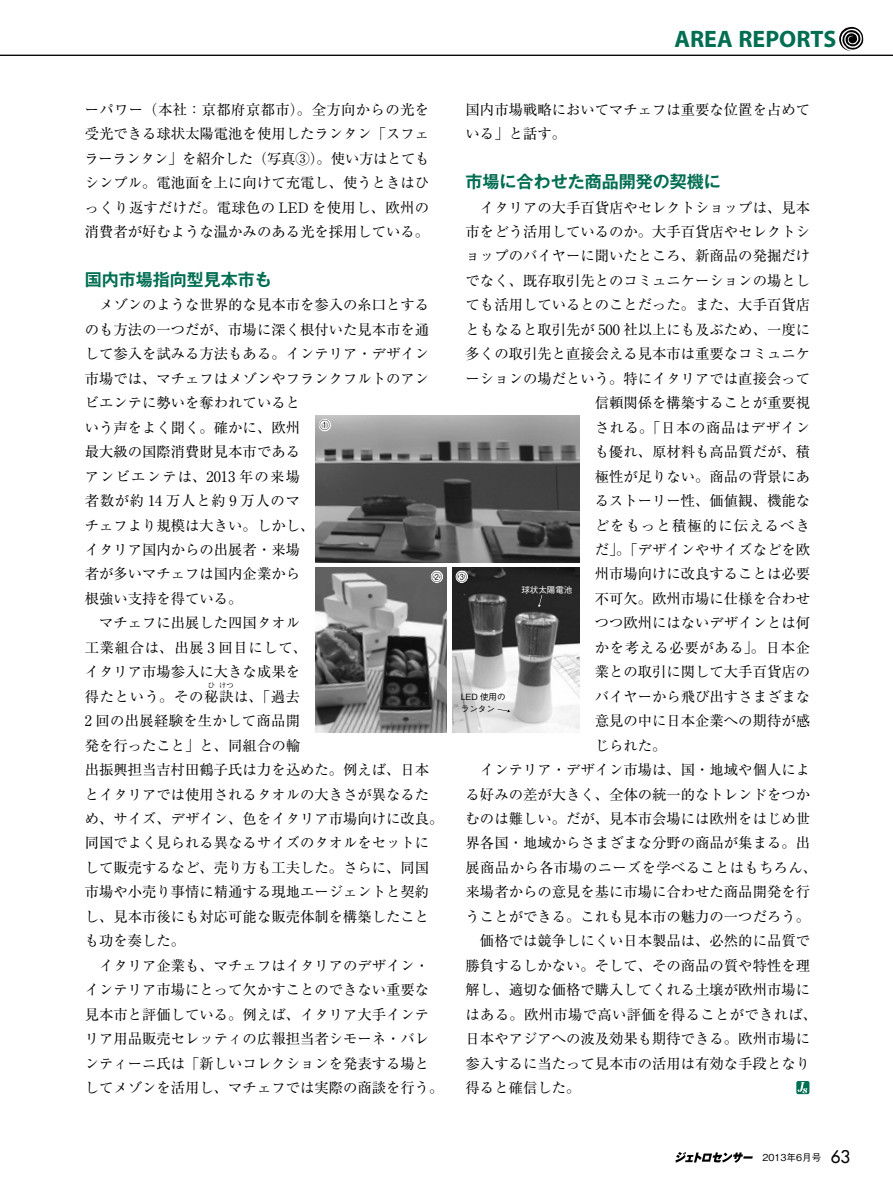
<style>
.page{position:relative;width:893px;height:1191px;background:#fff}
.page>*{position:absolute;margin:0;border:0;box-sizing:border-box;transform-origin:0 0}
.t1{font:700 23.85px "Myriad Pro";color:#006e52}
.大見出し{font:700 16.95px "Gothic MB101 Pro De";color:#006e52}
.本文{font:14.4px/24.5px "Ryumin Pro";color:#000}
.本文-2{font:14.4px "Ryumin Pro";letter-spacing:.04em;color:#000}
.本文-3{font:14.4px "Ryumin Pro";letter-spacing:.075em;color:#000}
.写真ネーム{font:500 10.65px "Gothic BBB Pro";color:#000}
.ノンブル柱{font:500 9.6px "Gothic BBB Pro";color:#000}
.写真ネーム-2{font:500 8.55px "Gothic BBB Pro";color:#000}
.写真ネーム-3{font:500 8.55px "Gothic BBB Pro";color:#fff}
.本文-4{font:7.2px "Ryumin Pro";color:#000}
.s1{font-family:"Futura Std";font-size:16.95px}
</style>
<div class="page">
<hr style="left:0;top:55px;width:893px;height:1px;background:#000">
<svg style="left:675px;top:1152px;width:78px;height:10px"></svg>
<svg style="left:839px;top:27px;width:24px;height:24px"></svg>
<svg style="left:796px;top:1081px;width:13px;height:13px"></svg>
<svg style="left:798px;top:1082px;width:9px;height:11px"></svg>
<img style="left:315px;top:415px;width:265px;height:148px">
<img style="left:452px;top:567px;width:128px;height:165px">
<svg style="left:498px;top:709px;width:12px;height:3px"></svg>
<svg style="left:538px;top:595px;width:4px;height:12px"></svg>
<img style="left:315px;top:567px;width:131px;height:165px">
<svg style="left:318px;top:418px;width:14px;height:14px"></svg>
<svg style="left:430px;top:569px;width:14px;height:15px"></svg>
<svg style="left:455px;top:569px;width:14px;height:15px"></svg>
<p class="t1" style="left:674px;top:23px;width:163px">AREA REPORTS</p>
<p class="本文" style="left:85px;top:96px;width:346px;text-align:justify">ーパワー（本社：京都府京都市）。全方向からの光を受光できる球状太陽電池を使用したランタン「スフェラーランタン」を紹介した（写真③）。使い方はとてもシンプル。電池面を上に向けて充電し、使うときはひっくり返すだけだ。電球色の LED を使用し、欧州の消費者が好むような温かみのある光を採用している。</p>
<p class="大見出し" style="left:85px;top:265px;width:189px">国内市場指向型見本市も</p>
<p class="本文" style="left:85px;top:292px;width:346px;text-indent:14px">メゾンのような世界的な見本市を参入の糸口とするのも方法の一つだが、市場に深く根付いた見本市を通して参入を試みる方法もある。インテリア・デザイン市場では、マチェフはメゾンやフランクフルトのアンビエンテに勢いを奪われていると<br>いう声をよく聞く。確かに、欧州<br>最大級の国際消費財見本市である<br>アンビエンテは、2013 年の来場<br>者数が約 14 万人と約 9 万人のマ<br>チェフより規模は大きい。しかし、<br>イタリア国内からの出展者・来場<br>者が多いマチェフは国内企業から<br>根強い支持を得ている。</p>
<p class="本文" style="left:85px;top:610px;width:224px;text-align:center">マチェフに出展した四国タオル<br>工業組合は、出展 3 回目にして、イタリア市場参入に大きな成果を得たという。その秘訣は、「過去</p>
<p class="本文" style="left:466px;top:96px;width:346px">国内市場戦略においてマチェフは重要な位置を占めている」と話す。</p>
<p class="大見出し" style="left:466px;top:167px;width:257px">市場に合わせた商品開発の契機に</p>
<p class="本文" style="left:480px;top:194px;width:332px">イタリアの大手百貨店やセレクトショップは、見本</p>
<p class="本文" style="left:466px;top:218px;width:346px">市をどう活用しているのか。大手百貨店やセレクトシ</p>
<p class="本文" style="left:466px;top:243px;width:346px">ョップのバイヤーに聞いたところ、新商品の発掘だけ</p>
<p class="本文" style="left:466px;top:267px;width:346px">でなく、既存取引先とのコミュニケーションの場とし</p>
<p class="本文" style="left:466px;top:292px;width:346px">ても活用しているとのことだった。また、大手百貨店</p>
<p class="本文" style="left:466px;top:316px;width:346px">ともなると取引先が 500 社以上にも及ぶため、一度に</p>
<p class="本文" style="left:466px;top:341px;width:346px">多くの取引先と直接会える見本市は重要なコミュニケ</p>
<p class="本文" style="left:466px;top:365px;width:346px">ーションの場だという。特にイタリアでは直接会って</p>
<p class="本文" style="left:595px;top:389px;width:217px">信頼関係を構築することが重要視</p>
<p class="本文-2" style="left:595px;top:416px;width:217px">される。「日本の商品はデザイン</p>
<p class="本文" style="left:595px;top:438px;width:217px">も優れ、原材料も高品質だが、積</p>
<p class="本文" style="left:595px;top:463px;width:217px">極性が足りない。商品の背景にあ</p>
<p class="本文" style="left:595px;top:487px;width:217px">るストーリー性、価値観、機能な</p>
<p class="本文-3" style="left:595px;top:514px;width:217px">どをもっと積極的に伝えるべき</p>
<p class="本文" style="left:595px;top:536px;width:217px">だ」。「デザインやサイズなどを欧</p>
<p class="本文" style="left:595px;top:561px;width:217px">州市場向けに改良することは必要</p>
<p class="本文" style="left:595px;top:585px;width:217px">不可欠。欧州市場に仕様を合わせ</p>
<p class="本文" style="left:595px;top:610px;width:217px">つつ欧州にはないデザインとは何</p>
<p class="本文-2" style="left:595px;top:636px;width:217px">かを考える必要がある」。日本企</p>
<p class="本文" style="left:595px;top:658px;width:217px">業との取引に関して大手百貨店の</p>
<p class="本文" style="left:595px;top:683px;width:217px">バイヤーから飛び出すさまざまな</p>
<p class="本文" style="left:595px;top:707px;width:217px">意見の中に日本企業への期待が感</p>
<p class="本文" style="left:595px;top:732px;width:73px">じられた。</p>
<p class="本文" style="left:466px;top:756px;width:353px;text-align:center">インテリア・デザイン市場は、国・地域や個人によ<br>る好みの差が大きく、全体の統一的なトレンドをつかむのは難しい。だが、見本市会場には欧州をはじめ世界各国・地域からさまざまな分野の商品が集まる。出展商品から各市場のニーズを学べることはもちろん、来場者からの意見を基に市場に合わせた商品開発を行うことができる。これも見本市の魅力の一つだろう。</p>
<p class="本文" style="left:466px;top:927px;width:353px;text-indent:14px">価格では競争しにくい日本製品は、必然的に品質で勝負するしかない。そして、その商品の質や特性を理解し、適切な価格で購入してくれる土壌が欧州市場にはある。欧州市場で高い評価を得ることができれば、日本やアジアへの波及効果も期待できる。欧州市場に参入するに当たって見本市の活用は有効な手段となり得ると確信した。</p>
<p class="写真ネーム" style="left:320px;top:417px;width:12px">①</p>
<p class="写真ネーム" style="left:432px;top:568px;width:12px">②</p>
<p class="写真ネーム" style="left:456px;top:568px;width:12px">③</p>
<p class="写真ネーム-3" style="left:521px;top:583px;width:53px">球状太陽電池</p>
<p class="本文-4" style="left:208px;top:680px;width:9px">ひ</p>
<p class="本文-4" style="left:219px;top:680px;width:16px">けつ</p>
<p class="本文" style="left:85px;top:707px;width:360px">2 回の出展経験を生かして商品開<br>発を行ったこと」と、同組合の輸<br>出振興担当吉村田鶴子氏は力を込めた。例えば、日本とイタリアでは使用されるタオルの大きさが異なるため、サイズ、デザイン、色をイタリア市場向けに改良。同国でよく見られる異なるサイズのタオルをセットにして販売するなど、売り方も工夫した。さらに、同国市場や小売り事情に精通する現地エージェントと契約し、見本市後にも対応可能な販売体制を構築したことも功を奏した。</p>
<p class="本文" style="left:85px;top:952px;width:360px;text-indent:14px">イタリア企業も、マチェフはイタリアのデザイン・インテリア市場にとって欠かすことのできない重要な見本市と評価している。例えば、イタリア大手インテリア用品販売セレッティの広報担当者シモーネ・バレンティーニ氏は「新しいコレクションを発表する場としてメゾンを活用し、マチェフでは実際の商談を行う。</p>
<p class="写真ネーム-2" style="left:461px;top:690px;width:46px">LED 使用の</p>
<p class="写真ネーム-2" style="left:461px;top:702px;width:36px">ランタン</p>
<p class="ノンブル柱" style="left:753px;top:1149px;width:99px">　2013年6月号　<span class="s1">63</span></p>
</div>
